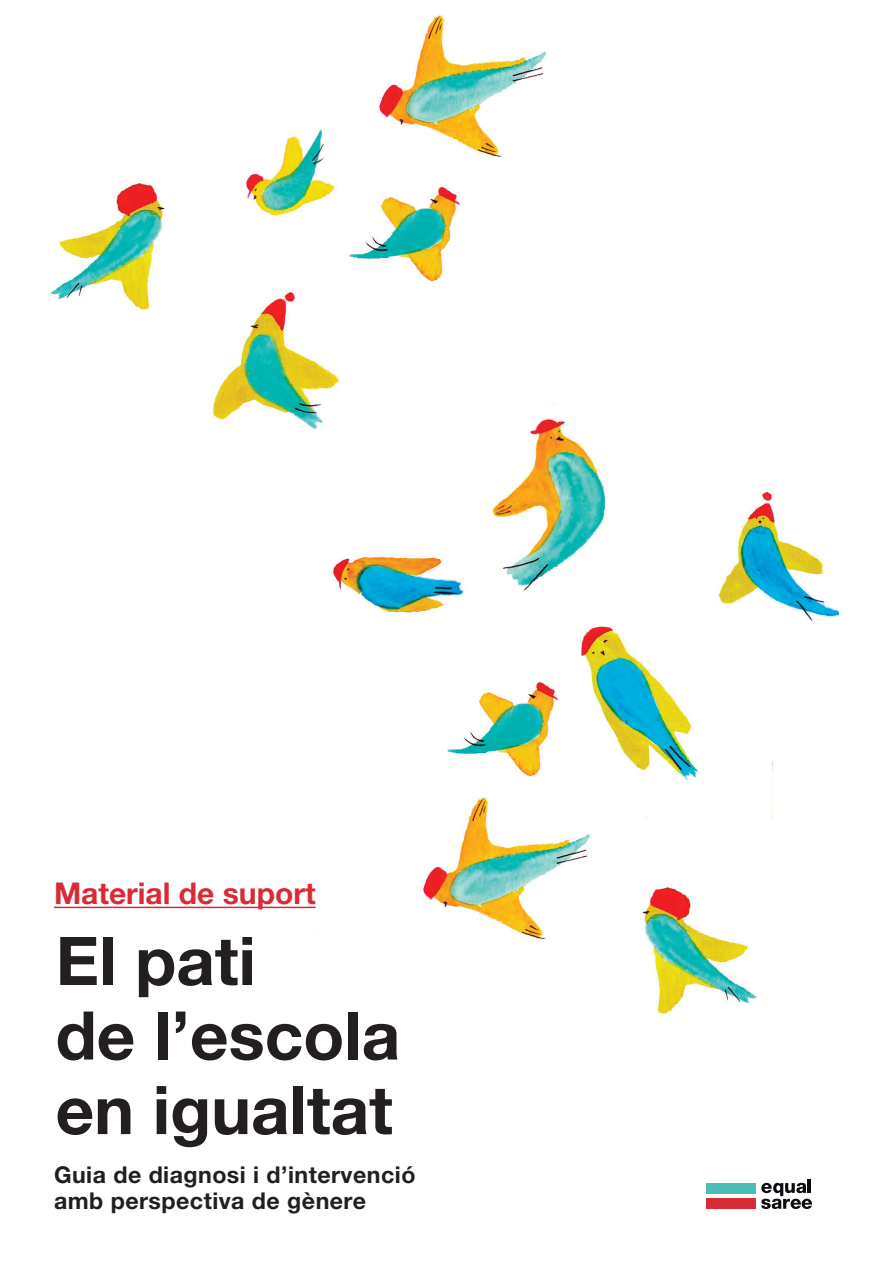
<style>
.page{position:relative;width:893px;height:1263px;background:#fff}
.page>*{position:absolute;margin:0;border:0;box-sizing:border-box;transform-origin:0 0}
.t1{font:700 67.2px/74.6px "Helvetica Neue LT Std";color:#231f20}
.t2{font:700 30px "Helvetica Neue LT Std";color:#da2a35}
.t3{font:700 23.25px/25.7px "Helvetica Neue LT Std";letter-spacing:.02em;color:#231f20}
</style>
<div class="page">
<img style="left:50px;top:15px;width:791px;height:1194px">
<div style="left:193px;top:736px;width:190px;height:197px;background:#fff"></div>
<div style="left:706px;top:1198px;width:49px;height:11px;background:#da2a35"></div>
<div style="left:706px;top:1183px;width:49px;height:10px;background:#4dbeb5"></div>
<hr style="left:808px;top:1179px;width:3px;height:14px;background:#0e0b11">
<svg style="left:761px;top:1183px;width:51px;height:26px"></svg>
<hr style="left:54px;top:907px;width:262px;height:1px;background:#da2a35">
<div style="left:784px;top:760px;width:109px;height:337px;background:#fff"></div>
<p class="t2" style="left:54px;top:875px;width:263px">Material de suport</p>
<h1 class="t1" style="left:56px;top:922px;width:346px">El pati<br>de l’escola en igualtat</h1>
<p class="t3" style="left:54px;top:1161px;width:363px">Guia de diagnosi i d’intervenció amb perspectiva de gènere</p>
</div>
